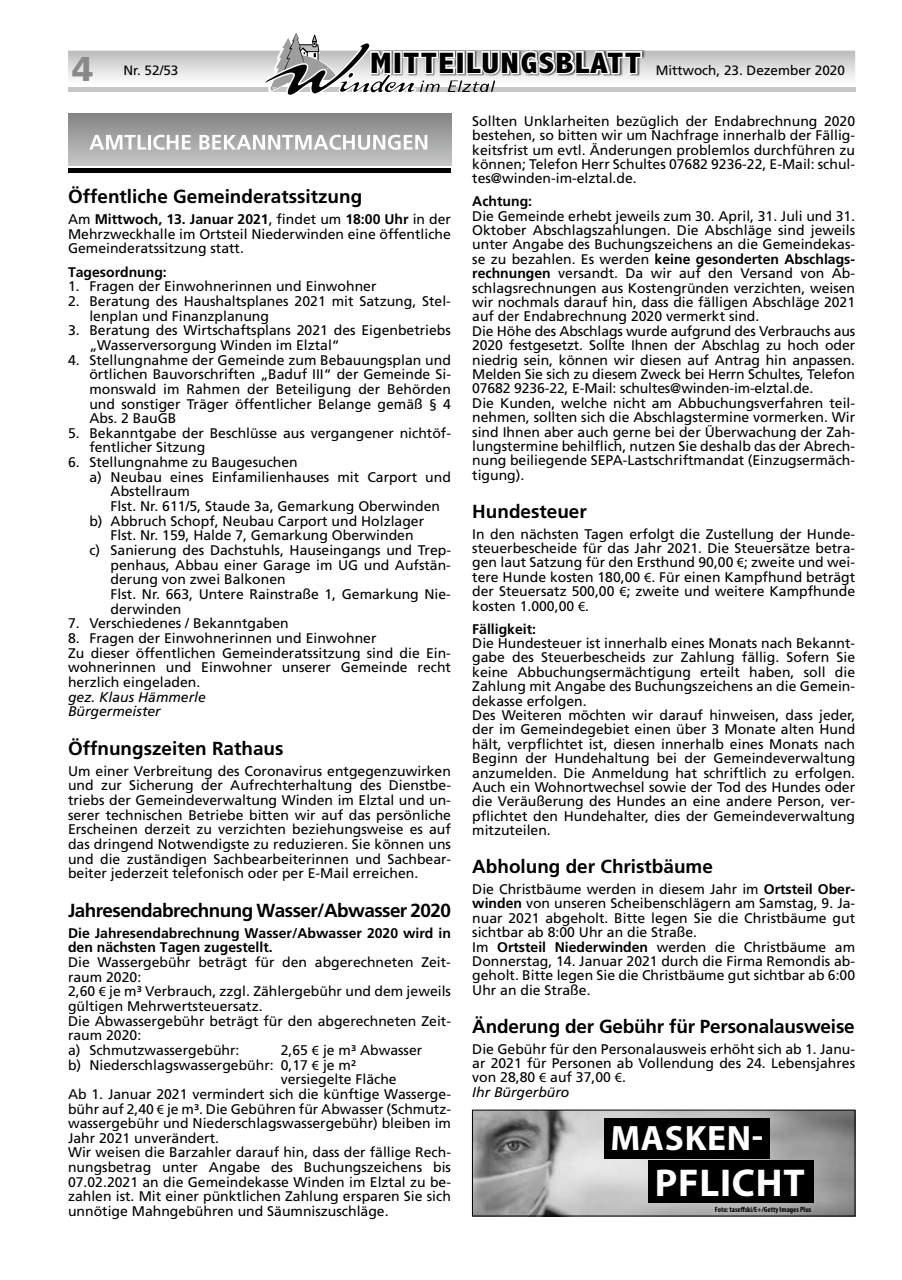
<style>
.page{position:relative;width:902px;height:1280px;background:#fff}
.page>*{position:absolute;margin:0;border:0;box-sizing:border-box;transform-origin:0 0}
.t1{font:700 39px "Myriad Pro";letter-spacing:.02em;color:#fff}
.t2{font:700 35.4px "Myriad Pro";letter-spacing:.02em;color:#fff}
.t3{font:900 34.5px "Frutiger";color:#898989}
.t4{font:700 18.9px "Frutiger";color:#000}
.t5{font:700 18.9px "Frutiger";letter-spacing:-.03em;color:#000}
.t6{font:13.95px/14.4px "Frutiger";color:#000}
.t7{font:700 13.95px/14.7px "Frutiger";color:#000}
.t8{font:italic 13.95px/14.7px "Frutiger";color:#000}
.t9{font:13.5px "Frutiger";color:#000}
.t10{font:700 condensed 7.65px "Myriad Pro";color:#000}
.s1{font-family:"Abadi";font-weight:800;font-stretch:condensed;font-size:29.7px}
.s2{font-weight:700}
.s3{font-family:"Myriad Pro"}
.s4{font-style:italic}
</style>
<div class="page">
<svg style="left:68px;top:33px;width:787px;height:62px"></svg>
<div style="left:68px;top:113px;width:383px;height:52px;background:linear-gradient(to bottom,#838383,#c4c5c5)"></div>
<hr style="left:68px;top:168px;width:383px;height:4px;background:#000">
<svg style="left:89px;top:135px;width:57px;height:15px"></svg>
<hr style="left:148px;top:135px;width:3px;height:15px;background:#fefefe">
<svg style="left:153px;top:135px;width:38px;height:15px"></svg>
<svg style="left:199px;top:135px;width:228px;height:15px"></svg>
<img style="left:474px;top:1112px;width:379px;height:102px">
<div style="left:648px;top:1160px;width:165px;height:43px;background:#000"></div>
<div style="left:604px;top:1118px;width:165px;height:40px;background:#000"></div>
<p class="t9" style="left:370px;top:62px;width:476px"><span class="s1">MITTEILUNGSBLATT</span> Mittwoch, 23. Dezember 2020</p>
<p class="t6" style="left:472px;top:114px;width:384px;text-align:justify">Sollten Unklarheiten bezüglich der Endabrechnung 2020 bestehen, so bitten wir um Nachfrage innerhalb der Fällig&shy;keitsfrist um evtl. Änderungen problemlos durchführen zu können; Telefon Herr Schultes 07682 9236-22, E-Mail: schul&shy;tes@winden-im-elztal.de.</p>
<p class="t7" style="left:472px;top:194px;width:61px">Achtung:</p>
<p class="t6" style="left:472px;top:208px;width:384px">Die Gemeinde erhebt jeweils zum 30. April, 31. Juli und 31.<br>Oktober Abschlagszahlungen. Die Abschläge sind jeweils unter Angabe des Buchungszeichens an die Gemeindekas&shy;se zu bezahlen. Es werden <span class="s2">keine gesonderten Abschlags&shy;rechnungen</span> versandt. Da wir auf den Versand von Ab&shy;schlagsrechnungen aus Kostengründen verzichten, weisen wir nochmals darauf hin, dass die fälligen Abschläge 2021 auf der Endabrechnung 2020 vermerkt sind.<br>Die Höhe des Abschlags wurde aufgrund des Verbrauchs aus 2020 festgesetzt. Sollte Ihnen der Abschlag zu hoch oder niedrig sein, können wir diesen auf Antrag hin anpassen.<br>Melden Sie sich zu diesem Zweck bei Herrn Schultes, Telefon 07682 9236-22, E-Mail: schultes@winden-im-elztal.de.<br>Die Kunden, welche nicht am Abbuchungsverfahren teil&shy;nehmen, sollten sich die Abschlagstermine vormerken. Wir sind Ihnen aber auch gerne bei der Überwachung der Zah&shy;lungstermine behilflich, nutzen Sie deshalb das der Abrech&shy;nung beiliegende SEPA-Lastschriftmandat (Einzugsermäch&shy;tigung).</p>
<h3 class="t4" style="left:472px;top:500px;width:116px">Hundesteuer</h3>
<p class="t6" style="left:472px;top:526px;width:384px;text-align:justify">In den nächsten Tagen erfolgt die Zustellung der Hunde&shy;steuerbescheide für das Jahr 2021. Die Steuersätze betra&shy;gen laut Satzung für den Ersthund 90,00 <span class="s3">€</span>; zweite und wei&shy;tere Hunde kosten 180,00 <span class="s3">€</span>. Für einen Kampfhund beträgt der Steuersatz 500,00 <span class="s3">€</span>; zweite und weitere Kampfhunde kosten 1.000,00 <span class="s3">€</span>.</p>
<p class="t7" style="left:472px;top:621px;width:65px">Fälligkeit:</p>
<p class="t6" style="left:472px;top:636px;width:384px">Die Hundesteuer ist innerhalb eines Monats nach Bekannt&shy;gabe des Steuerbescheids zur Zahlung fällig. Sofern Sie keine Abbuchungsermächtigung erteilt haben, soll die Zahlung mit Angabe des Buchungszeichens an die Gemein&shy;dekasse erfolgen.<br>Des Weiteren möchten wir darauf hinweisen, dass jeder, der im Gemeindegebiet einen über 3 Monate alten Hund hält, verpflichtet ist, diesen innerhalb eines Monats nach Beginn der Hundehaltung bei der Gemeindeverwaltung anzumelden. Die Anmeldung hat schriftlich zu erfolgen.<br>Auch ein Wohnortwechsel sowie der Tod des Hundes oder die Veräußerung des Hundes an eine andere Person, ver&shy;pflichtet den Hundehalter, dies der Gemeindeverwaltung mitzuteilen.</p>
<h3 class="t4" style="left:472px;top:855px;width:242px">Abholung der Christbäume</h3>
<p class="t6" style="left:472px;top:882px;width:384px">Die Christbäume werden in diesem Jahr im <span class="s2">Ortsteil Ober&shy;winden</span> von unseren Scheibenschlägern am Samstag, 9. Ja&shy;nuar 2021 abgeholt. Bitte legen Sie die Christbäume gut sichtbar ab 8:00 Uhr an die Straße.<br>Im <span class="s2">Ortsteil Niederwinden</span> werden die Christbäume am Donnerstag, 14. Januar 2021 durch die Firma Remondis ab&shy;geholt. Bitte legen Sie die Christbäume gut sichtbar ab 6:00<br>Uhr an die Straße.</p>
<h3 class="t4" style="left:472px;top:1015px;width:384px">Änderung der Gebühr für Personalausweise</h3>
<p class="t6" style="left:472px;top:1041px;width:384px">Die Gebühr für den Personalausweis erhöht sich ab 1. Janu&shy;ar 2021 für Personen ab Vollendung des 24. Lebensjahres von 28,80 <span class="s3">€</span> auf 37,00 <span class="s3">€</span>.<br><span class="s4">Ihr Bürgerbüro</span></p>
<h3 class="t3" style="left:72px;top:48px;width:23px">4</h3>
<p class="t9" style="left:123px;top:62px;width:57px">Nr. 52/53</p>
<h3 class="t4" style="left:68px;top:185px;width:296px">Öffentliche Gemeinderatssitzung</h3>
<p class="t6" style="left:68px;top:212px;width:384px;text-align:justify">Am <span class="s2">Mittwoch, 13. Januar 2021</span>, findet um <span class="s2">18:00 Uhr</span> in der Mehrzweckhalle im Ortsteil Niederwinden eine öffentliche Gemeinderatssitzung statt.</p>
<p class="t7" style="left:68px;top:264px;width:100px">Tagesordnung:</p>
<p class="t6" style="left:68px;top:279px;width:310px">1. Fragen der Einwohnerinnen und Einwohner</p>
<p class="t6" style="left:89px;top:294px;width:363px;text-indent:-21px">2. Beratung des Haushaltsplanes 2021 mit Satzung, Stel&shy;lenplan und Finanzplanung</p>
<p class="t6" style="left:89px;top:323px;width:363px;text-indent:-21px">3. Beratung des Wirtschaftsplans 2021 des Eigenbetriebs „Wasserversorgung Winden im Elztal“</p>
<p class="t6" style="left:89px;top:352px;width:363px;text-align:justify;text-indent:-21px">4. Stellungnahme der Gemeinde zum Bebauungsplan und örtlichen Bauvorschriften „Baduf III“ der Gemeinde Si&shy;monswald im Rahmen der Beteiligung der Behörden und sonstiger Träger öffentlicher Belange gemäß § 4<br>Abs. 2 BauGB</p>
<p class="t6" style="left:89px;top:425px;width:363px;text-indent:-21px">5. Bekanntgabe der Beschlüsse aus vergangener nichtöf&shy;fentlicher Sitzung</p>
<p class="t6" style="left:68px;top:455px;width:231px">6. Stellungnahme zu Baugesuchen</p>
<p class="t6" style="left:89px;top:470px;width:363px">a) Neubau eines Einfamilienhauses mit Carport und</p>
<p class="t6" style="left:111px;top:484px;width:81px">Abstellraum</p>
<p class="t6" style="left:111px;top:499px;width:331px">Flst. Nr. 611/5, Staude 3a, Gemarkung Oberwinden</p>
<p class="t6" style="left:89px;top:514px;width:336px">b) Abbruch Schopf, Neubau Carport und Holzlager</p>
<p class="t6" style="left:111px;top:528px;width:304px">Flst. Nr. 159, Halde 7, Gemarkung Oberwinden</p>
<p class="t6" style="left:89px;top:543px;width:363px">c) Sanierung des Dachstuhls, Hauseingangs und Trep-</p>
<p class="t6" style="left:111px;top:557px;width:342px">penhaus, Abbau einer Garage im UG und Aufstän-</p>
<p class="t6" style="left:111px;top:572px;width:176px">derung von zwei Balkonen</p>
<p class="t6" style="left:111px;top:587px;width:342px">Flst. Nr. 663, Untere Rainstraße 1, Gemarkung Nie-</p>
<p class="t6" style="left:111px;top:601px;width:72px">derwinden</p>
<p class="t6" style="left:68px;top:616px;width:222px">7. Verschiedenes / Bekanntgaben</p>
<p class="t6" style="left:68px;top:631px;width:384px">8. Fragen der Einwohnerinnen und Einwohner<br>Zu dieser öffentlichen Gemeinderatssitzung sind die Ein&shy;wohnerinnen und Einwohner unserer Gemeinde recht herzlich eingeladen.</p>
<p class="t8" style="left:68px;top:689px;width:139px">gez. Klaus Hämmerle<br>Bürgermeister</p>
<h3 class="t4" style="left:68px;top:737px;width:217px">Öffnungszeiten Rathaus</h3>
<p class="t6" style="left:68px;top:763px;width:384px;text-align:justify">Um einer Verbreitung des Coronavirus entgegenzuwirken und zur Sicherung der Aufrechterhaltung des Dienstbe&shy;triebs der Gemeindeverwaltung Winden im Elztal und un&shy;serer technischen Betriebe bitten wir auf das persönliche Erscheinen derzeit zu verzichten beziehungsweise es auf das dringend Notwendigste zu reduzieren. Sie können uns und die zuständigen Sachbearbeiterinnen und Sachbear&shy;beiter jederzeit telefonisch oder per E-Mail erreichen.</p>
<h3 class="t5" style="left:68px;top:899px;width:384px">Jahresendabrechnung Wasser/Abwasser 2020</h3>
<p class="t7" style="left:68px;top:925px;width:384px">Die Jahresendabrechnung Wasser/Abwasser 2020 wird in den nächsten Tagen zugestellt.</p>
<p class="t6" style="left:68px;top:955px;width:384px">Die Wassergebühr beträgt für den abgerechneten Zeit&shy;raum 2020:<br>2,60 <span class="s3">€</span> je m³ Verbrauch, zzgl. Zählergebühr und dem jeweils gültigen Mehrwertsteuersatz.<br>Die Abwassergebühr beträgt für den abgerechneten Zeit&shy;raum 2020:<br>a) Schmutzwassergebühr:</p>
<p class="t6" style="left:281px;top:1043px;width:143px">2,65 <span class="s3">€</span> je m³ Abwasser</p>
<p class="t6" style="left:68px;top:1057px;width:289px">b) Niederschlagswassergebühr: 0,17 <span class="s3">€</span> je m²</p>
<p class="t6" style="left:281px;top:1072px;width:117px">versiegelte Fläche</p>
<p class="t6" style="left:68px;top:1087px;width:384px">Ab 1. Januar 2021 vermindert sich die künftige Wasserge-</p>
<p class="t6" style="left:68px;top:1101px;width:384px">bühr auf 2,40 <span class="s3">€</span> je m³. Die Gebühren für Abwasser (Schmutz-</p>
<p class="t6" style="left:68px;top:1116px;width:384px">wassergebühr und Niederschlagswassergebühr) bleiben im</p>
<p class="t6" style="left:68px;top:1131px;width:152px">Jahr 2021 unverändert.</p>
<p class="t6" style="left:68px;top:1145px;width:384px">Wir weisen die Barzahler darauf hin, dass der fällige Rech-</p>
<p class="t6" style="left:68px;top:1160px;width:384px">nungsbetrag unter Angabe des Buchungszeichens bis</p>
<p class="t6" style="left:68px;top:1174px;width:384px">07.02.2021 an die Gemeindekasse Winden im Elztal zu be-</p>
<p class="t6" style="left:68px;top:1189px;width:384px">zahlen ist. Mit einer pünktlichen Zahlung ersparen Sie sich</p>
<p class="t6" style="left:68px;top:1204px;width:322px">unnötige Mahngebühren und Säumniszuschläge.</p>
<h2 class="t2" style="left:610px;top:1115px;width:154px">MASKEN-</h2>
<h1 class="t1" style="left:654px;top:1157px;width:152px">PFLICHT</h1>
<p class="t10" style="left:714px;top:1204px;width:98px">Foto: taseffski/E+/Getty Images Plus</p>
</div>
